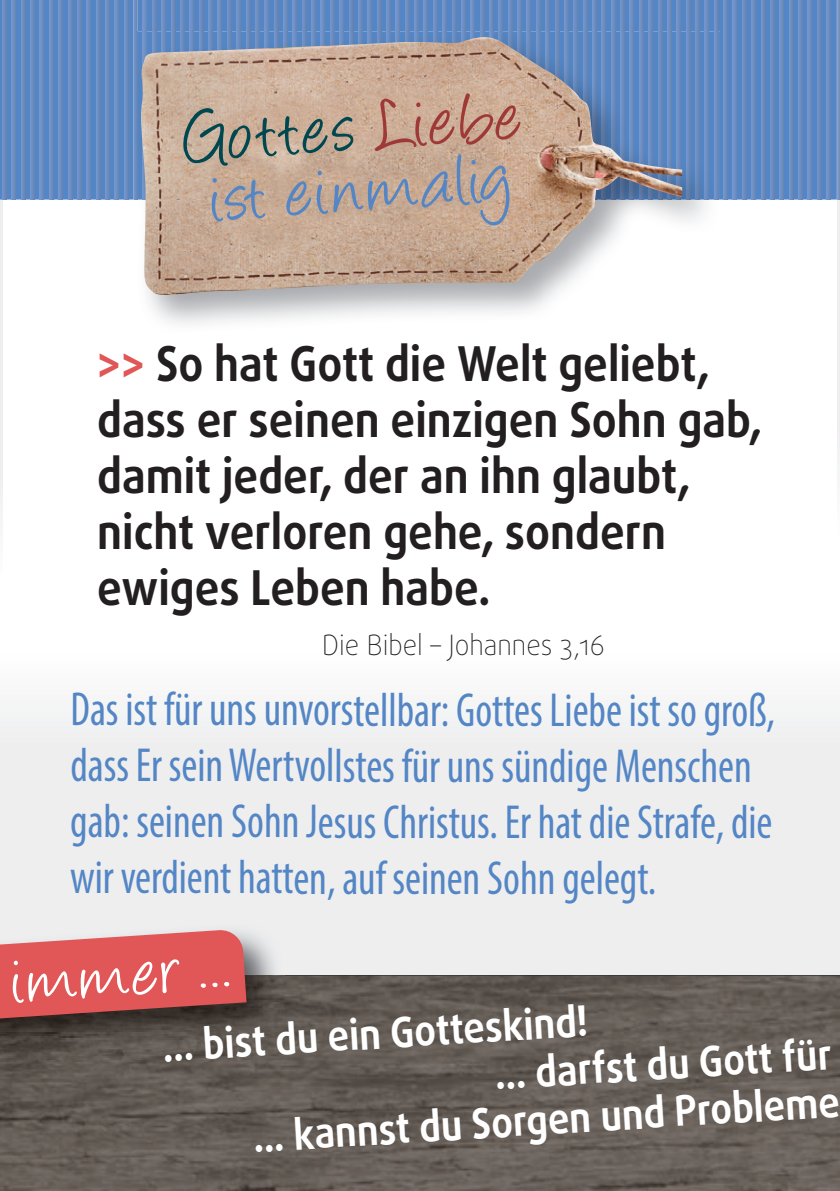
<style>
.page{position:relative;width:840px;height:1191px;background:#fff}
.page>*{position:absolute;margin:0;border:0;box-sizing:border-box;transform-origin:0 0}
.t1{font:83.2px/61.2px "Angelina";color:#5486c5}
.t2{font:80.8px "Angelina";color:#fff}
.t3{font:condensed 48px/56px "Myriad Pro";letter-spacing:-.005em;color:#5486c5;scale:.91 1}
.t4{font:700 48px/56px "Daxline Pro";color:#231f20;scale:.91 1}
.t5{font:700 41.6px "Daxline Pro";color:#fff;scale:.91 1}
.t6{font:100 28px "Daxline Pro";color:#231f20;scale:.94 1}
.s1{color:#004750}
.s2{color:#9e3938}
.s3{color:#e15656}
</style>
<div class="page">
<svg style="left:0;top:975px;width:839px;height:216px;background:#645d56"></svg>
<svg style="left:100px;top:0;width:735px;height:199px;background:#5886c2"></svg>
<img style="left:3px;top:0;width:4px;height:199px">
<img style="left:12px;top:0;width:4px;height:199px">
<img style="left:21px;top:0;width:4px;height:199px">
<img style="left:31px;top:0;width:4px;height:199px">
<img style="left:40px;top:0;width:4px;height:199px">
<img style="left:49px;top:0;width:4px;height:199px">
<img style="left:59px;top:0;width:4px;height:199px">
<img style="left:68px;top:0;width:4px;height:199px">
<img style="left:77px;top:0;width:4px;height:199px">
<img style="left:87px;top:0;width:4px;height:199px">
<img style="left:96px;top:0;width:4px;height:199px">
<img style="left:105px;top:0;width:4px;height:199px">
<img style="left:115px;top:0;width:4px;height:199px">
<img style="left:124px;top:0;width:4px;height:199px">
<img style="left:133px;top:0;width:4px;height:199px">
<img style="left:143px;top:0;width:4px;height:32px">
<img style="left:152px;top:0;width:4px;height:32px">
<img style="left:162px;top:0;width:4px;height:32px">
<img style="left:171px;top:0;width:4px;height:32px">
<img style="left:180px;top:0;width:4px;height:32px">
<img style="left:190px;top:0;width:4px;height:32px">
<img style="left:199px;top:0;width:4px;height:32px">
<img style="left:208px;top:0;width:4px;height:32px">
<img style="left:218px;top:0;width:4px;height:32px">
<img style="left:227px;top:0;width:4px;height:32px">
<img style="left:236px;top:0;width:4px;height:32px">
<img style="left:246px;top:0;width:4px;height:32px">
<img style="left:255px;top:0;width:4px;height:32px">
<img style="left:264px;top:0;width:4px;height:32px">
<img style="left:274px;top:0;width:4px;height:32px">
<img style="left:283px;top:0;width:4px;height:32px">
<img style="left:293px;top:0;width:4px;height:32px">
<img style="left:302px;top:0;width:4px;height:32px">
<img style="left:311px;top:0;width:4px;height:32px">
<img style="left:321px;top:0;width:4px;height:32px">
<img style="left:330px;top:0;width:4px;height:32px">
<img style="left:339px;top:0;width:4px;height:32px">
<img style="left:349px;top:0;width:4px;height:32px">
<img style="left:358px;top:0;width:4px;height:32px">
<img style="left:367px;top:0;width:4px;height:32px">
<img style="left:377px;top:0;width:4px;height:32px">
<img style="left:386px;top:0;width:4px;height:32px">
<img style="left:395px;top:0;width:4px;height:32px">
<img style="left:405px;top:0;width:4px;height:32px">
<img style="left:414px;top:0;width:4px;height:32px">
<img style="left:423px;top:0;width:4px;height:32px">
<img style="left:433px;top:0;width:4px;height:32px">
<img style="left:442px;top:0;width:4px;height:32px">
<img style="left:452px;top:0;width:4px;height:32px">
<img style="left:461px;top:0;width:4px;height:32px">
<img style="left:470px;top:0;width:4px;height:32px">
<img style="left:480px;top:0;width:4px;height:32px">
<img style="left:489px;top:0;width:4px;height:32px">
<img style="left:498px;top:0;width:4px;height:32px">
<img style="left:508px;top:0;width:4px;height:32px">
<img style="left:517px;top:0;width:4px;height:32px">
<img style="left:526px;top:0;width:4px;height:32px">
<img style="left:536px;top:0;width:4px;height:32px">
<img style="left:545px;top:0;width:4px;height:32px">
<img style="left:554px;top:0;width:4px;height:32px">
<img style="left:564px;top:0;width:4px;height:32px">
<img style="left:573px;top:0;width:4px;height:32px">
<img style="left:582px;top:0;width:4px;height:32px">
<img style="left:592px;top:0;width:4px;height:32px">
<img style="left:601px;top:0;width:4px;height:32px">
<img style="left:611px;top:0;width:4px;height:32px">
<img style="left:620px;top:0;width:4px;height:32px">
<img style="left:629px;top:0;width:4px;height:32px">
<img style="left:639px;top:0;width:4px;height:32px">
<img style="left:648px;top:0;width:4px;height:32px">
<img style="left:657px;top:0;width:4px;height:32px">
<img style="left:667px;top:0;width:4px;height:32px">
<img style="left:676px;top:0;width:4px;height:32px">
<img style="left:685px;top:0;width:4px;height:32px">
<img style="left:695px;top:0;width:4px;height:32px">
<img style="left:704px;top:0;width:4px;height:32px">
<img style="left:713px;top:0;width:4px;height:32px">
<img style="left:723px;top:0;width:4px;height:199px">
<img style="left:732px;top:0;width:4px;height:199px">
<img style="left:742px;top:0;width:4px;height:199px">
<img style="left:751px;top:0;width:4px;height:199px">
<img style="left:760px;top:0;width:4px;height:199px">
<img style="left:770px;top:0;width:4px;height:199px">
<img style="left:779px;top:0;width:4px;height:199px">
<img style="left:788px;top:0;width:4px;height:199px">
<img style="left:798px;top:0;width:4px;height:199px">
<img style="left:807px;top:0;width:4px;height:199px">
<img style="left:816px;top:0;width:4px;height:199px">
<img style="left:826px;top:0;width:4px;height:199px">
<img style="left:835px;top:0;width:1px;height:199px">
<img style="left:839px;top:0;width:1px;height:199px">
<img style="left:836px;top:0;width:3px;height:199px">
<img style="left:135px;top:32px;width:584px;height:292px">
<img style="left:143px;top:32px;width:4px;height:5px">
<img style="left:152px;top:32px;width:4px;height:5px">
<img style="left:162px;top:32px;width:4px;height:5px">
<img style="left:171px;top:32px;width:4px;height:5px">
<img style="left:180px;top:32px;width:4px;height:5px">
<img style="left:190px;top:32px;width:4px;height:5px">
<img style="left:199px;top:32px;width:4px;height:5px">
<img style="left:208px;top:32px;width:4px;height:5px">
<img style="left:218px;top:32px;width:4px;height:5px">
<img style="left:227px;top:32px;width:4px;height:5px">
<img style="left:236px;top:32px;width:4px;height:5px">
<img style="left:246px;top:32px;width:4px;height:5px">
<img style="left:255px;top:32px;width:4px;height:5px">
<img style="left:264px;top:32px;width:4px;height:5px">
<img style="left:274px;top:32px;width:4px;height:5px">
<img style="left:283px;top:32px;width:4px;height:5px">
<img style="left:293px;top:32px;width:4px;height:5px">
<img style="left:302px;top:32px;width:4px;height:5px">
<img style="left:311px;top:32px;width:4px;height:5px">
<img style="left:321px;top:32px;width:4px;height:5px">
<img style="left:330px;top:32px;width:4px;height:5px">
<img style="left:339px;top:32px;width:4px;height:5px">
<img style="left:349px;top:32px;width:4px;height:5px">
<img style="left:358px;top:32px;width:4px;height:5px">
<img style="left:367px;top:32px;width:4px;height:5px">
<img style="left:377px;top:32px;width:4px;height:5px">
<img style="left:386px;top:32px;width:4px;height:5px">
<img style="left:395px;top:32px;width:4px;height:5px">
<img style="left:405px;top:32px;width:4px;height:5px">
<img style="left:414px;top:32px;width:4px;height:5px">
<img style="left:423px;top:32px;width:4px;height:5px">
<img style="left:433px;top:32px;width:4px;height:5px">
<img style="left:442px;top:32px;width:4px;height:5px">
<img style="left:452px;top:32px;width:4px;height:5px">
<img style="left:461px;top:32px;width:4px;height:5px">
<img style="left:470px;top:32px;width:4px;height:5px">
<img style="left:480px;top:32px;width:4px;height:5px">
<img style="left:489px;top:32px;width:4px;height:5px">
<img style="left:498px;top:32px;width:4px;height:5px">
<img style="left:508px;top:32px;width:4px;height:5px">
<img style="left:517px;top:32px;width:4px;height:5px">
<img style="left:526px;top:32px;width:4px;height:5px">
<img style="left:536px;top:32px;width:4px;height:5px">
<img style="left:545px;top:32px;width:4px;height:5px">
<img style="left:554px;top:32px;width:4px;height:5px">
<img style="left:564px;top:32px;width:4px;height:5px">
<img style="left:573px;top:32px;width:4px;height:5px">
<img style="left:582px;top:32px;width:4px;height:5px">
<img style="left:592px;top:32px;width:4px;height:5px">
<img style="left:601px;top:32px;width:4px;height:5px">
<img style="left:611px;top:32px;width:4px;height:5px">
<img style="left:620px;top:32px;width:4px;height:5px">
<img style="left:629px;top:32px;width:4px;height:5px">
<img style="left:639px;top:32px;width:4px;height:5px">
<img style="left:648px;top:32px;width:4px;height:5px">
<img style="left:657px;top:32px;width:4px;height:5px">
<img style="left:667px;top:32px;width:4px;height:5px">
<img style="left:676px;top:32px;width:4px;height:5px">
<img style="left:685px;top:32px;width:4px;height:167px">
<img style="left:695px;top:32px;width:4px;height:167px">
<img style="left:704px;top:32px;width:4px;height:167px">
<img style="left:713px;top:32px;width:4px;height:167px">
<img style="left:139px;top:37px;width:542px;height:261px">
<img style="left:0;top:924px;width:284px;height:137px">
<svg style="left:0;top:929px;width:246px;height:95px;background:#c95d5c"></svg>
<h1 class="t1" style="left:183px;top:117px;width:338px;rotate:-4deg"><span class="s1">Gottes</span> <span class="s2">Liebe </span>ist einmalig</h1>
<p class="t4" style="left:97px;top:336px;width:731px"><span class="s3">&gt;&gt;</span> So hat Gott die Welt geliebt, dass er seinen einzigen Sohn gab, damit jeder, der an ihn glaubt, nicht verloren gehe, sondern ewiges Leben habe.</p>
<p class="t6" style="left:322px;top:626px;width:302px">Die Bibel – Johannes 3,16</p>
<p class="t3" style="left:70px;top:681px;width:775px">Das ist für uns unvorstellbar: Gottes Liebe ist so groß, dass Er sein Wertvollstes für uns sündige Menschen gab: seinen Sohn Jesus Christus. Er hat die Strafe, die wir verdient hatten, auf seinen Sohn gelegt.</p>
<h2 class="t2" style="left:10px;top:947px;width:220px;rotate:-4deg">immer ...</h2>
<p class="t5" style="left:160px;top:1020px;width:469px;rotate:-4deg">... bist du ein Gotteskind!</p>
<p class="t5" style="left:492px;top:1048px;width:372px;rotate:-4deg">... darfst du Gott für</p>
<p class="t5" style="left:251px;top:1112px;width:647px;rotate:-4deg">... kannst du Sorgen und Probleme</p>
</div>
